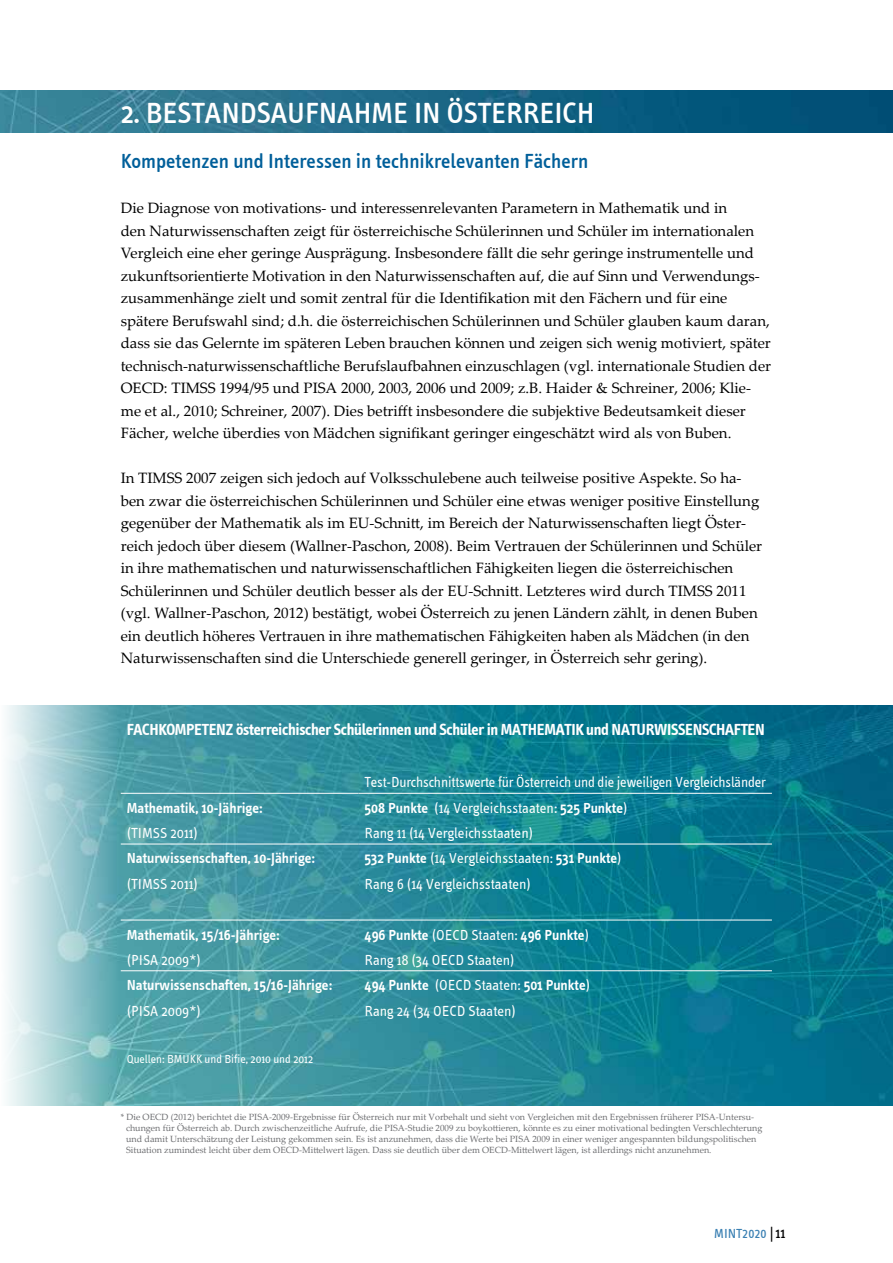
<style>
.page{position:relative;width:893px;height:1263px;background:#fff}
.page>*{position:absolute;margin:0;border:0;box-sizing:border-box;transform-origin:0 0}
.t1{font:500 30px "IV Font";color:#fff}
.t2{font:500 21px "IV Font";color:#005f9a}
.t3{font:700 16.5px "IV Font";letter-spacing:-.02em;color:#fff}
.t4{font:15px/22.5px "Palatino Linotype";color:#000}
.t5{font:15px "IV Font Normal";color:#fff}
.t6{font:700 15px "IV Font Semi";color:#fff}
.t7{font:13.5px "IV Font Book Caps";color:#3a80b3}
.t8{font:12px "IV Font Normal";color:#fff}
.t9{font:9px/11.2px "Palatino Linotype";color:#6d6e71}
.s1{font-family:"IV Font Semi";font-weight:700}
.s2{font-family:"IV Font Normal";font-weight:400}
.s3{font-family:"IV Font";font-size:15px;color:#000}
</style>
<div class="page">
<img style="left:6px;top:706px;width:887px;height:400px">
<img style="left:0;top:91px;width:893px;height:41px">
<hr style="left:121px;top:793px;width:238px;height:1px;background:#fff">
<hr style="left:359px;top:793px;width:413px;height:1px;background:#fff">
<hr style="left:121px;top:844px;width:238px;height:1px;background:#fff">
<hr style="left:359px;top:844px;width:413px;height:1px;background:#fff">
<hr style="left:121px;top:920px;width:238px;height:1px;background:#fff">
<hr style="left:359px;top:920px;width:413px;height:1px;background:#fff">
<hr style="left:121px;top:970px;width:238px;height:1px;background:#fff">
<hr style="left:359px;top:970px;width:413px;height:1px;background:#fff">
<h1 class="t1" style="left:121px;top:96px;width:475px">2. Bestandsaufnahme in Österreich</h1>
<h2 class="t2" style="left:121px;top:149px;width:469px">Kompetenzen und I nteressen in technikrelevanten Fächern</h2>
<p class="t4" style="left:121px;top:196px;width:652px">Die Diagnose von motivations- und interessenrelevanten Parametern in Mathematik und in<br>den Naturwissenschaften zeigt für österreichische Schülerinnen und Schüler im internationalen Vergleich eine eher geringe Ausprägung. Insbesondere fällt die sehr geringe instrumentelle und zukunftsorientierte Motivation in den Naturwissenschaften auf, die auf Sinn und Verwendungs&shy;zusammenhänge zielt und somit zentral für die Identifikation mit den Fächern und für eine spätere Berufswahl sind; d.h. die österreichischen Schülerinnen und Schüler glauben kaum daran, dass sie das Gelernte im späteren Leben brauchen können und zeigen sich wenig motiviert, später technisch-naturwissenschaftliche Berufslaufbahnen einzuschlagen (vgl. internationale Studien der OECD: TIMSS 1994/95 und PISA 2000, 2003, 2006 und 2009; z.B. Haider &amp; Schreiner, 2006; Klie&shy;me et al., 2010; Schreiner, 2007). Dies betrifft insbesondere die subjektive Bedeutsamkeit dieser Fächer, welche überdies von Mädchen signifikant geringer eingeschätzt wird als von Buben.</p>
<p class="t4" style="left:121px;top:466px;width:643px">In TIMSS 2007 zeigen sich jedoch auf Volksschulebene auch teilweise positive Aspekte. So ha&shy;ben zwar die österreichischen Schülerinnen und Schüler eine etwas weniger positive Einstellung gegenüber der Mathematik als im EU-Schnitt, im Bereich der Naturwissenschaften liegt Öster&shy;reich jedoch über diesem (Wallner-Paschon, 2008). Beim Vertrauen der Schülerinnen und Schüler in ihre mathematischen und naturwissenschaftlichen Fähigkeiten liegen die österreichischen Schülerinnen und Schüler deutlich besser als der EU-Schnitt. Letzteres wird durch TIMSS 2011 (vgl. Wallner-Paschon, 2012) bestätigt, wobei Österreich zu jenen Ländern zählt, in denen Buben ein deutlich höheres Vertrauen in ihre mathematischen Fähigkeiten haben als Mädchen (in den Naturwissenschaften sind die Unterschiede generell geringer, in Österreich sehr gering).</p>
<p class="t3" style="left:127px;top:719px;width:640px">FACHKOMPETENZ österreichischer Schülerinnen und Schüler in MATHEMATIK und NATURWISSENSCHAFTEN</p>
<p class="t5" style="left:365px;top:774px;width:403px">Test-Durchschnittswerte für Österreich und die jeweiligen Vergleichsländer</p>
<p class="t6" style="left:127px;top:798px;width:137px">Mathematik, 10-Jährige:</p>
<p class="t5" style="left:365px;top:799px;width:264px"><span class="s1">508 Punkte</span> (14 Vergleichsstaaten: <span class="s1">525 Punkte</span>)</p>
<p class="t5" style="left:127px;top:825px;width:73px">(TIMSS 2011)</p>
<p class="t5" style="left:365px;top:825px;width:170px">Rang 11 (14 Vergleichsstaaten)</p>
<p class="t6" style="left:127px;top:849px;width:190px">Naturwissenschaften, 10-Jährige:</p>
<p class="t5" style="left:365px;top:850px;width:259px"><span class="s1">532 Punkte</span> (14 Vergleichsstaaten: <span class="s1">531 Punkte</span>)</p>
<p class="t5" style="left:127px;top:875px;width:73px">(TIMSS 2011)</p>
<p class="t5" style="left:365px;top:875px;width:168px">Rang 6 (14 Vergleichsstaaten)</p>
<p class="t6" style="left:127px;top:925px;width:154px">Mathematik, 15/16-Jährige:</p>
<p class="t6" style="left:365px;top:925px;width:226px">496 Punkte <span class="s2">(OECD Staaten:</span> 496 Punkte<span class="s2">)</span></p>
<p class="t5" style="left:127px;top:951px;width:76px">(PISA 2009*)</p>
<p class="t5" style="left:365px;top:951px;width:152px">Rang 18 (34 OECD Staaten)</p>
<p class="t6" style="left:127px;top:976px;width:207px">Naturwissenschaften, 15/16-Jährige:</p>
<p class="t6" style="left:365px;top:976px;width:227px">494 Punkte <span class="s2">(OECD Staaten:</span> 501 Punkte<span class="s2">)</span></p>
<p class="t5" style="left:127px;top:1002px;width:76px">(PISA 2009*)</p>
<p class="t5" style="left:365px;top:1002px;width:153px">Rang 24 (34 OECD Staaten)</p>
<p class="t8" style="left:127px;top:1053px;width:188px">Quellen: BMUKK und Bifie, 2010 und 2012</p>
<p class="t9" style="left:126px;top:1110px;width:638px;text-indent:-5px">* Die OECD (2012) berichtet die PISA-2009-Ergebnisse für Österreich nur mit Vorbehalt und sieht von Vergleichen mit den Ergebnissen früherer PISA-Untersu&shy;chungen für Österreich ab. Durch zwischenzeitliche Aufrufe, die PISA-Studie 2009 zu boykottieren, könnte es zu einer motivational bedingten Verschlechterung und damit Unterschätzung der Leistung gekommen sein. Es ist anzunehmen, dass die Werte bei PISA 2009 in einer weniger angespannten bildungspolitischen Situation zumindest leicht über dem OECD-Mittelwert lägen. Dass sie deutlich über dem OECD-Mittelwert lägen, ist allerdings nicht anzunehmen.</p>
<p class="t7" style="left:714px;top:1225px;width:73px">MINT2020 <span class="s3">| 11</span></p>
</div>
